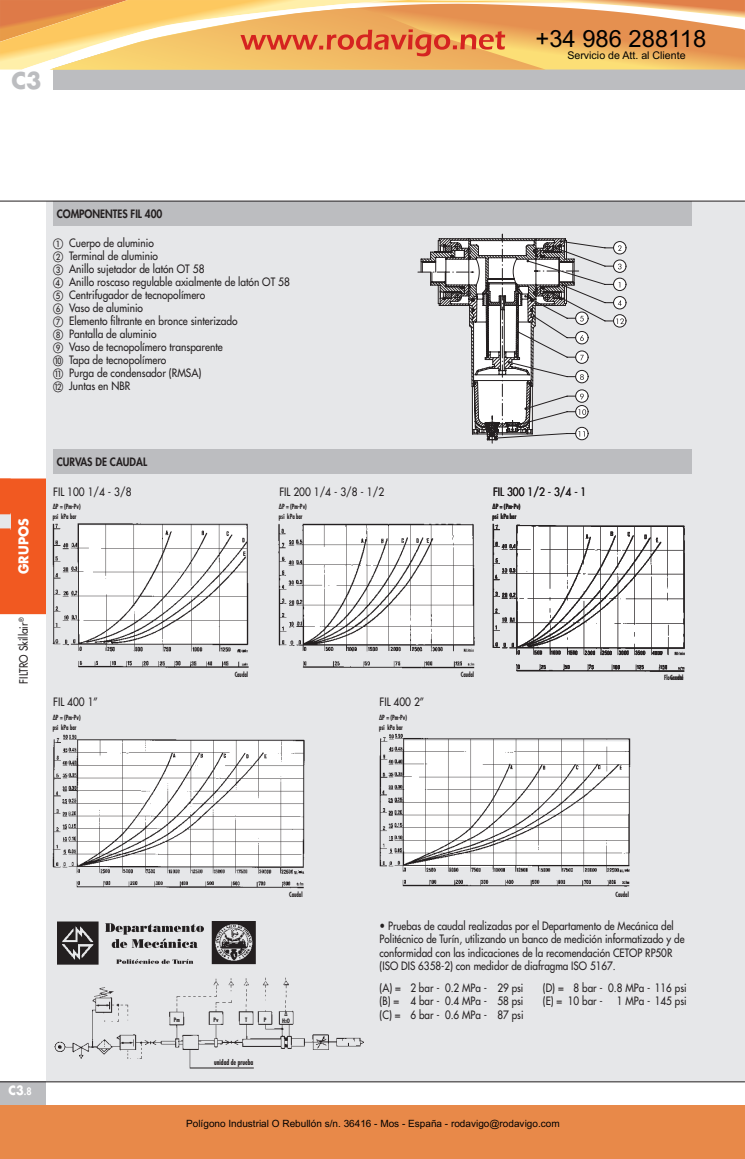
<style>
.page{position:relative;width:745px;height:1159px;background:#fff}
.page>*{position:absolute;margin:0;border:0;box-sizing:border-box;transform-origin:0 0}
.t1{font:23.75px "Arial";color:#000}
.t2{font:700 22.5px "Futura Std";color:#bcbdc0}
.t3{font:700 13.12px "Futura Std";color:#fff;scale:.95 1}
.t4{font:700 12.5px "Futura Std";color:#fff;scale:.9 1}
.t5{font:500 11.25px/13px "Futura Std";color:#231f20;scale:.9 1}
.t6{font:500 11.25px/13.5px "Futura Std";color:#231f20;scale:.88 1}
.t7{font:800 11.25px "Futura Std";color:#231f20;scale:.9 1}
.t8{font:10.62px "Arial";color:#000}
.t9{font:10px "Arial";color:#000}
.t10{font:700 condensed 7.5px "Futura Std";color:#231f20;scale:.85 1}
.t11{font:700 condensed 7px/10.2px "Futura Std";color:#231f20;scale:.8 1}
.t12{font:700 condensed 6px "Futura Std";color:#231f20;scale:.9 1}
.s1{font-family:"European Pi One";font-weight:400}
.s2{font-weight:800;font-size:10px}
.s3{font-size:4.12px}
</style>
<div class="page">
<div style="left:0;top:1081px;width:46px;height:25px;background:#bcbdc0"></div>
<div style="left:53px;top:54px;width:691px;height:35px;background:#bcbdc0"></div>
<div style="left:0;top:478px;width:46px;height:137px;background:#f15921"></div>
<hr style="left:0;top:614px;width:46px;height:2px;background:#fff">
<div style="left:0;top:513px;width:11px;height:17px;background:#e6e7e9"></div>
<svg style="left:0;top:528px;width:11px;height:2px"></svg>
<div style="left:46px;top:201px;width:698px;height:880px;background:#e6e7e9"></div>
<img style="left:492px;top:523px;width:193px;height:149px">
<img style="left:54px;top:921px;width:310px;height:148px">
<svg style="left:417px;top:233px;width:209px;height:210px"></svg>
<div style="left:53px;top:201px;width:638px;height:25px;background:#bcbdc0"></div>
<div style="left:53px;top:449px;width:638px;height:25px;background:#bcbdc0"></div>
<img style="left:278px;top:523px;width:197px;height:146px">
<svg style="left:105px;top:923px;width:99px;height:25px"></svg>
<svg style="left:116px;top:959px;width:77px;height:5px"></svg>
<hr style="left:0;top:201px;width:744px;height:1px;background:#231f20">
<hr style="left:0;top:1081px;width:744px;height:1px;background:#231f20">
<img style="left:52px;top:523px;width:197px;height:145px">
<img style="left:52px;top:734px;width:253px;height:155px">
<img style="left:379px;top:733px;width:252px;height:154px">
<div style="left:0;top:1105px;width:744px;height:54px;background:#e88949"></div>
<svg style="left:0;top:0;width:744px;height:70px;background:#f0b56e"></svg>
<h2 class="t2" style="left:11px;top:66px;width:32px">C3</h2>
<h1 class="t1" style="left:535px;top:22px;width:172px">+34 986 288118</h1>
<p class="t8" style="left:567px;top:48px;width:120px">Servicio de Att. al Cliente</p>
<p class="t7" style="left:57px;top:207px;width:119px">COMPONENTES FIL 400</p>
<p class="t5" style="left:53px;top:237px;width:264px"><span class="s1">A</span> Cuerpo de aluminio<br><span class="s1">B</span> Terminal de aluminio<br><span class="s1">C</span> Anillo sujetador de latón OT 58<br><span class="s1">D</span> Anillo roscaso regulable axialmente de latón OT 58<br><span class="s1">E</span> Centrifugador de tecnopolímero<br><span class="s1">F</span> Vaso de aluminio<br><span class="s1">G</span> Elemento filtrante en bronce sinterizado<br><span class="s1">H</span> Pantalla de aluminio<br><span class="s1">I</span> Vaso de tecnopolímero transparente<br><span class="s1">J</span> Tapa de tecnopolímero<br><span class="s1">K</span> Purga de condensador (RMSA)<br><span class="s1">L</span> Juntas en NBR</p>
<p class="t3" style="left:15px;top:574px;width:60px;rotate:-90deg">GRUPOS</p>
<p class="t5" style="left:17px;top:683px;width:75px;rotate:-90deg">FILTRO Skillair<sup>®</sup></p>
<p class="t7" style="left:57px;top:455px;width:102px">CURVAS DE CAUDAL</p>
<p class="t5" style="left:53px;top:485px;width:88px">FIL 100 1/4 - 3/8</p>
<p class="t11" style="left:53px;top:501px;width:36px">∆P = (Pm-Pv) psi kPa bar</p>
<p class="t5" style="left:53px;top:696px;width:51px">FIL 400 1’’</p>
<p class="t11" style="left:53px;top:712px;width:36px">∆P = (Pm-Pv) psi kPa bar</p>
<p class="t5" style="left:279px;top:485px;width:118px">FIL 200 1/4 - 3/8 - 1/2</p>
<p class="t11" style="left:279px;top:501px;width:36px">∆P = (Pm-Pv) psi kPa bar</p>
<p class="t11" style="left:234px;top:669px;width:18px">Caudal</p>
<p class="t5" style="left:379px;top:696px;width:51px">FIL 400 2’’</p>
<p class="t11" style="left:379px;top:712px;width:36px">∆P = (Pm-Pv) psi kPa bar</p>
<p class="t5" style="left:493px;top:485px;width:105px">FIL 300 1/2 - 3/4 - 1</p>
<p class="t11" style="left:492px;top:501px;width:36px">∆P = (Pm-Pv) psi kPa bar</p>
<p class="t11" style="left:460px;top:669px;width:18px">Caudal</p>
<p class="t11" style="left:663px;top:672px;width:25px">Flow rate</p>
<p class="t11" style="left:669px;top:672px;width:18px">Caudal</p>
<p class="t4" style="left:9px;top:1082px;width:27px">C3<span class="s2">.8</span></p>
<p class="t11" style="left:289px;top:889px;width:18px">Caudal</p>
<p class="t12" style="left:284px;top:1010px;width:5px">∆</p>
<p class="t12" style="left:174px;top:1016px;width:8px">Pm</p>
<p class="t12" style="left:213px;top:1016px;width:7px">Pv</p>
<p class="t12" style="left:245px;top:1016px;width:4px">T</p>
<p class="t12" style="left:264px;top:1016px;width:4px">P</p>
<p class="t12" style="left:282px;top:1016px;width:10px">H<span class="s3">2</span>O</p>
<p class="t10" style="left:214px;top:1057px;width:48px">unidad de prueba</p>
<p class="t11" style="left:615px;top:889px;width:18px">Caudal</p>
<p class="t6" style="left:379px;top:919px;width:348px">• Pruebas de caudal realizadas por el Departamento de Mecánica del Politécnico de Turín, utilizando un banco de medición informatizado y de conformidad con las indicaciones de la recomendación CETOP RP50R (ISO DIS 6358-2) con medidor de diafragma ISO 5167.</p>
<p class="t6" style="left:379px;top:981px;width:165px;text-align:justify">(A) = 2 bar - 0.2 MPa - 29 psi (B) = 4 bar - 0.4 MPa - 58 psi (C) = 6 bar - 0.6 MPa - 87 psi</p>
<p class="t6" style="left:542px;top:981px;width:165px">(D) = 8 bar - 0.8 MPa - 116 psi (E) = 10 bar - 1 MPa - 145 psi</p>
<p class="t9" style="left:186px;top:1117px;width:375px">Polígono Industrial O Rebullón s/n. 36416 - Mos - España - rodavigo@rodavigo.com</p>
</div>
